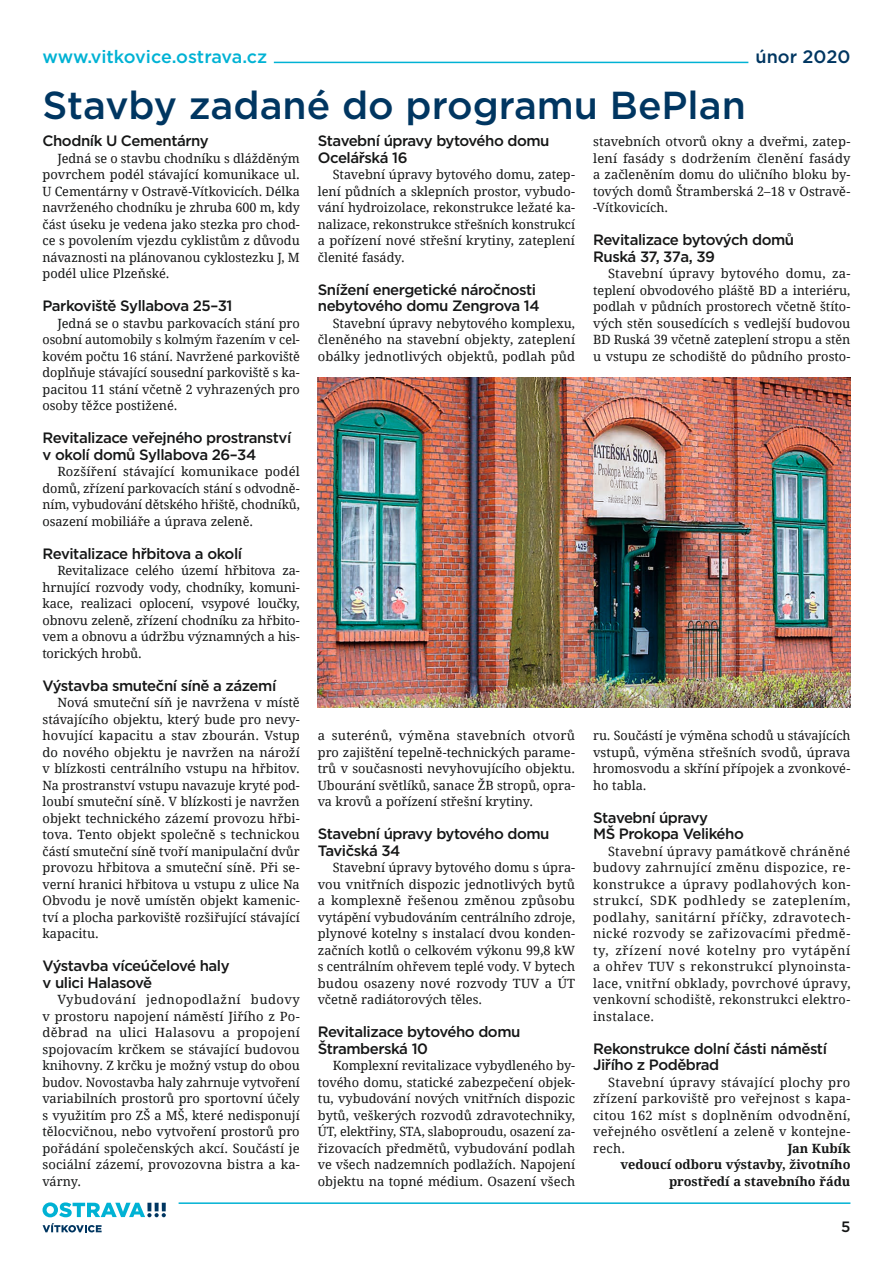
<style>
.page{position:relative;width:893px;height:1263px;background:#fff}
.page>*{position:absolute;margin:0;border:0;box-sizing:border-box;transform-origin:0 0}
.t1{font:500 39px "Gotham";color:#003661}
.t2{font:500 18px "Gotham";letter-spacing:-.01em;color:#00b2d4}
.t3{font:500 18px "Gotham";color:#003661}
.t4{font:500 15px/16.5px "Gotham";letter-spacing:-.03em;color:#151616}
.t5{font:12.75px/16.5px "Droid Serif";color:#151616;text-align:justify}
.t6{font:700 12.75px/16.5px "Droid Serif";color:#151616;text-align:right}
</style>
<div class="page">
<svg style="left:43px;top:1202px;width:123px;height:15px"></svg>
<svg style="left:43px;top:1223px;width:59px;height:9px"></svg>
<hr style="left:179px;top:1202px;width:671px;height:2px;background:#00b2d4">
<hr style="left:274px;top:62px;width:474px;height:1px;background:#00b2d4">
<img style="left:318px;top:377px;width:532px;height:330px">
<h2 class="t2" style="left:43px;top:45px;width:226px">www.vitkovice.ostrava.cz</h2>
<h2 class="t3" style="left:755px;top:45px;width:96px">únor 2020</h2>
<h1 class="t1" style="left:43px;top:80px;width:705px">Stavby zadané do programu BePlan</h1>
<p class="t4" style="left:43px;top:132px;width:168px">Chodník U Cementárny</p>
<p class="t5" style="left:43px;top:150px;width:259px;text-indent:15px">Jedná se o stavbu chodníku s dlážděným povrchem podél stávající komunikace ul.<br>U Cementárny v Ostravě‑Vítkovicích. Délka navrženého chodníku je zhruba 600 m, kdy část úseku je vedena jako stezka pro chod&shy;ce s povolením vjezdu cyklistům z důvodu návaznosti na plánovanou cyklostezku J, M podél ulice Plzeňské.</p>
<p class="t4" style="left:43px;top:298px;width:192px">Parkoviště Syllabova 25–31</p>
<p class="t5" style="left:43px;top:315px;width:259px;text-indent:15px">Jedná se o stavbu parkovacích stání pro osobní automobily s kolmým řazením v cel&shy;kovém počtu 16 stání. Navržené parkoviště doplňuje stávající sousední parkoviště s ka&shy;pacitou 11 stání včetně 2 vyhrazených pro osoby těžce postižené.</p>
<p class="t4" style="left:43px;top:430px;width:250px">Revitalizace veřejného prostranství v okolí domů Syllabova 26–34</p>
<p class="t5" style="left:43px;top:464px;width:259px;text-indent:15px">Rozšíření stávající komunikace podél domů, zřízení parkovacích stání s odvodně&shy;ním, vybudování dětského hřiště, chodníků, osazení mobiliáře a úprava zeleně.</p>
<p class="t4" style="left:43px;top:545px;width:201px">Revitalizace hřbitova a okolí</p>
<p class="t5" style="left:43px;top:563px;width:259px;text-indent:15px">Revitalizace celého území hřbitova za&shy;hrnující rozvody vody, chodníky, komuni&shy;kace, realizaci oplocení, vsypové loučky, obnovu zeleně, zřízení chodníku za hřbito&shy;vem a obnovu a údržbu významných a his&shy;torických hrobů.</p>
<p class="t4" style="left:43px;top:677px;width:235px">Výstavba smuteční síně a zázemí</p>
<p class="t5" style="left:43px;top:695px;width:259px;text-indent:15px">Nová smuteční síň je navržena v místě stávajícího objektu, který bude pro nevy&shy;hovující kapacitu a stav zbourán. Vstup do nového objektu je navržen na nároží v blízkosti centrálního vstupu na hřbitov.<br>Na prostranství vstupu navazuje kryté pod&shy;loubí smuteční síně. V blízkosti je navržen objekt technického zázemí provozu hřbi&shy;tova. Tento objekt společně s technickou částí smuteční síně tvoří manipulační dvůr provozu hřbitova a smuteční síně. Při se&shy;verní hranici hřbitova u vstupu z ulice Na Obvodu je nově umístěn objekt kamenic&shy;tví a plocha parkoviště rozšiřující stávající kapacitu.</p>
<p class="t4" style="left:43px;top:958px;width:189px">Výstavba víceúčelové haly v ulici Halasově</p>
<p class="t5" style="left:43px;top:992px;width:259px;text-indent:15px">Vybudování jednopodlažní budovy v prostoru napojení náměstí Jiřího z Po&shy;děbrad na ulici Halasovu a propojení spojovacím krčkem se stávající budovou knihovny. Z krčku je možný vstup do obou budov. Novostavba haly zahrnuje vytvoření variabilních prostorů pro sportovní účely s využitím pro ZŠ a MŠ, které nedisponují tělocvičnou, nebo vytvoření prostorů pro pořádání společenských akcí. Součástí je sociální zázemí, provozovna bistra a ka&shy;várny.</p>
<p class="t4" style="left:318px;top:133px;width:233px">Stavební úpravy bytového domu<br>Ocelářská 16</p>
<p class="t5" style="left:318px;top:167px;width:259px;text-indent:15px">Stavební úpravy bytového domu, zatep&shy;lení půdních a sklepních prostor, vybudo&shy;vání hydroizolace, rekonstrukce ležaté ka&shy;nalizace, rekonstrukce střešních konstrukcí a pořízení nové střešní krytiny, zateplení členité fasády.</p>
<p class="t4" style="left:318px;top:281px;width:223px">Snížení energetické náročnosti nebytového domu Zengrova 14</p>
<p class="t5" style="left:318px;top:315px;width:259px;text-indent:15px">Stavební úpravy nebytového komplexu, členěného na stavební objekty, zateplení obálky jednotlivých objektů, podlah půd</p>
<p class="t5" style="left:593px;top:134px;width:259px">stavebních otvorů okny a dveřmi, zatep&shy;lení fasády s dodržením členění fasády a začleněním domu do uličního bloku by&shy;tových domů Štramberská 2–18 v Ostravě-‑Vítkovicích.</p>
<p class="t4" style="left:593px;top:232px;width:202px">Revitalizace bytových domů<br>Ruská 37, 37a, 39</p>
<p class="t5" style="left:593px;top:266px;width:259px;text-indent:15px">Stavební úpravy bytového domu, za&shy;teplení obvodového pláště BD a interiéru, podlah v půdních prostorech včetně štíto&shy;vých stěn sousedících s vedlejší budovou BD Ruská 39 včetně zateplení stropu a stěn u vstupu ze schodiště do půdního prosto-</p>
<p class="t5" style="left:593px;top:728px;width:259px">ru. Součástí je výměna schodů u stávajících vstupů, výměna střešních svodů, úprava hromosvodu a skříní přípojek a zvonkové&shy;ho tabla.</p>
<p class="t4" style="left:593px;top:809px;width:152px">Stavební úpravy<br>MŠ Prokopa Velikého</p>
<p class="t5" style="left:593px;top:843px;width:259px;text-indent:15px">Stavební úpravy památkově chráněné budovy zahrnující změnu dispozice, re&shy;konstrukce a úpravy podlahových kon&shy;strukcí, SDK podhledy se zateplením, podlahy, sanitární příčky, zdravotech&shy;nické rozvody se zařizovacími předmě&shy;ty, zřízení nové kotelny pro vytápění a ohřev TUV s rekonstrukcí plynoinsta&shy;lace, vnitřní obklady, povrchové úpravy, venkovní schodiště, rekonstrukci elektro&shy;instalace.</p>
<p class="t4" style="left:593px;top:1040px;width:235px">Rekonstrukce dolní části náměstí<br>Jiřího z Poděbrad</p>
<p class="t5" style="left:593px;top:1074px;width:259px;text-indent:15px">Stavební úpravy stávající plochy pro zřízení parkoviště pro veřejnost s kapa&shy;citou 162 míst s doplněním odvodnění, veřejného osvětlení a zeleně v kontejne&shy;rech.</p>
<p class="t5" style="left:318px;top:728px;width:259px">a suterénů, výměna stavebních otvorů pro zajištění tepelně‑technických parame&shy;trů v současnosti nevyhovujícího objektu.<br>Ubourání světlíků, sanace ŽB stropů, opra&shy;va krovů a pořízení střešní krytiny.</p>
<p class="t4" style="left:318px;top:826px;width:233px">Stavební úpravy bytového domu<br>Tavičská 34</p>
<p class="t5" style="left:318px;top:860px;width:259px;text-indent:15px">Stavební úpravy bytového domu s úpra&shy;vou vnitřních dispozic jednotlivých bytů a komplexně řešenou změnou způsobu vytápění vybudováním centrálního zdroje, plynové kotelny s instalací dvou konden&shy;začních kotlů o celkovém výkonu 99,8 kW s centrálním ohřevem teplé vody. V bytech budou osazeny nové rozvody TUV a ÚT včetně radiátorových těles.</p>
<p class="t4" style="left:318px;top:1024px;width:204px">Revitalizace bytového domu<br>Štramberská 10</p>
<p class="t5" style="left:318px;top:1058px;width:259px;text-indent:15px">Komplexní revitalizace vybydleného by&shy;tového domu, statické zabezpečení objek&shy;tu, vybudování nových vnitřních dispozic bytů, veškerých rozvodů zdravotechniky, ÚT, elektřiny, STA, slaboproudu, osazení za&shy;řizovacích předmětů, vybudování podlah ve všech nadzemních podlažích. Napojení objektu na topné médium. Osazení všech</p>
<p class="t6" style="left:620px;top:1140px;width:231px">Jan Kubík<br>vedoucí odboru výstavby, životního prostředí a stavebního řádu</p>
<p class="t4" style="left:841px;top:1219px;width:11px">5</p>
</div>
